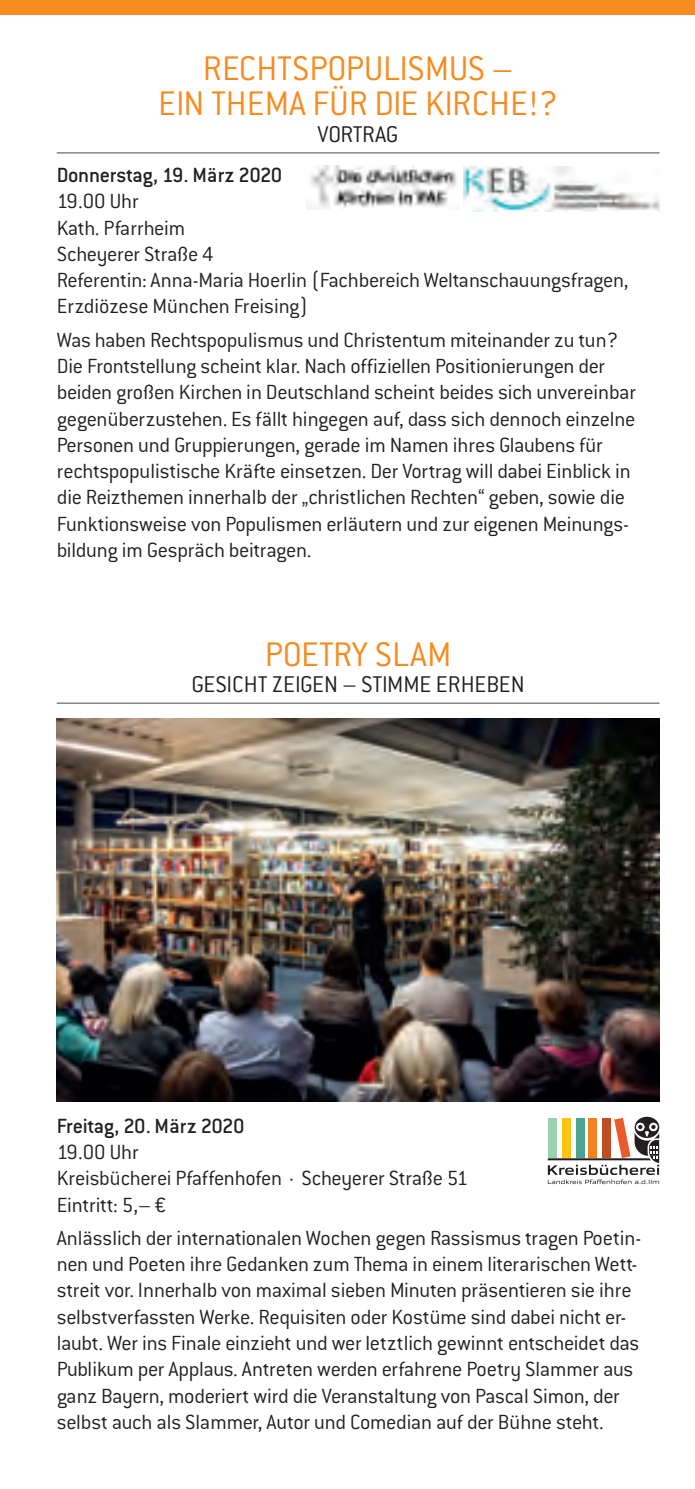
<style>
.page{position:relative;width:695px;height:1489px;background:#fff}
.page>*{position:absolute;margin:0;border:0;box-sizing:border-box;transform-origin:0 0}
.t1{font:300 37.5px/35px "Conduit ITC Std";color:#f68b1f;text-align:center}
.t2{font:300 25px "Conduit ITC Std";color:#231f20}
.t3{font:300 22.5px/26.2px "Conduit ITC Std";letter-spacing:-.015em;color:#231f20}
.t4{font:500 22.5px "Conduit ITC Std";letter-spacing:-.02em;color:#231f20}
</style>
<div class="page">
<hr style="left:57px;top:152px;width:602px;height:1px;background:#6c6d70">
<hr style="left:57px;top:702px;width:602px;height:1px;background:#6c6d70">
<div style="left:0;top:0;width:694px;height:14px;background:#f68b1f"></div>
<img style="left:57px;top:718px;width:602px;height:383px">
<svg style="left:547px;top:1116px;width:112px;height:67px"></svg>
<img style="left:463px;top:166px;width:196px;height:45px">
<img style="left:306px;top:165px;width:151px;height:44px">
<h1 class="t1" style="left:158px;top:55px;width:401px">RECHTSPOPULISMUS –<br>EIN THEMA FÜR DIE KIRCHE!?</h1>
<p class="t2" style="left:317px;top:126px;width:83px">VORTRAG</p>
<p class="t4" style="left:57px;top:166px;width:227px">Donnerstag, 19. März 2020</p>
<p class="t3" style="left:57px;top:191px;width:573px">19.00 Uhr<br>Kath. Pfarrheim<br>Scheyerer Straße 4<br>Referentin: Anna-Maria Hoerlin (Fachbereich Weltanschauungsfragen,<br>Erzdiözese München Freising)</p>
<p class="t3" style="left:57px;top:329px;width:581px">Was haben Rechtspopulismus und Christentum miteinander zu tun?<br>Die Frontstellung scheint klar. Nach offiziellen Positionierungen der beiden großen Kirchen in Deutschland scheint beides sich unvereinbar gegenüberzustehen. Es fällt hingegen auf, dass sich dennoch einzelne Personen und Gruppierungen, gerade im Namen ihres Glaubens für rechtspopulistische Kräfte einsetzen. Der Vortrag will dabei Einblick in die Reizthemen innerhalb der „christlichen Rechten“ geben, sowie die Funktionsweise von Populismen erläutern und zur eigenen Meinungs&shy;bildung im Gespräch beitragen.</p>
<h1 class="t1" style="left:264px;top:640px;width:188px">POETRY SLAM</h1>
<p class="t2" style="left:191px;top:676px;width:335px">GESICHT ZEIGEN – STIMME ERHEBEN</p>
<p class="t4" style="left:57px;top:1116px;width:189px">Freitag, 20. März 2020</p>
<p class="t3" style="left:57px;top:1141px;width:413px">19.00 Uhr<br>Kreisbücherei Pfaffenhofen · Scheyerer Straße 51<br>Eintritt: 5,– €</p>
<p class="t3" style="left:57px;top:1227px;width:586px">Anlässlich der internationalen Wochen gegen Rassismus tragen Poetin&shy;nen und Poeten ihre Gedanken zum Thema in einem literarischen Wett&shy;streit vor. Innerhalb von maximal sieben Minuten präsentieren sie ihre selbstverfassten Werke. Requisiten oder Kostüme sind dabei nicht er&shy;laubt. Wer ins Finale einzieht und wer letztlich gewinnt entscheidet das Publikum per Applaus. Antreten werden erfahrene Poetry Slammer aus ganz Bayern, moderiert wird die Veranstaltung von Pascal Simon, der selbst auch als Slammer, Autor und Comedian auf der Bühne steht.</p>
</div>
